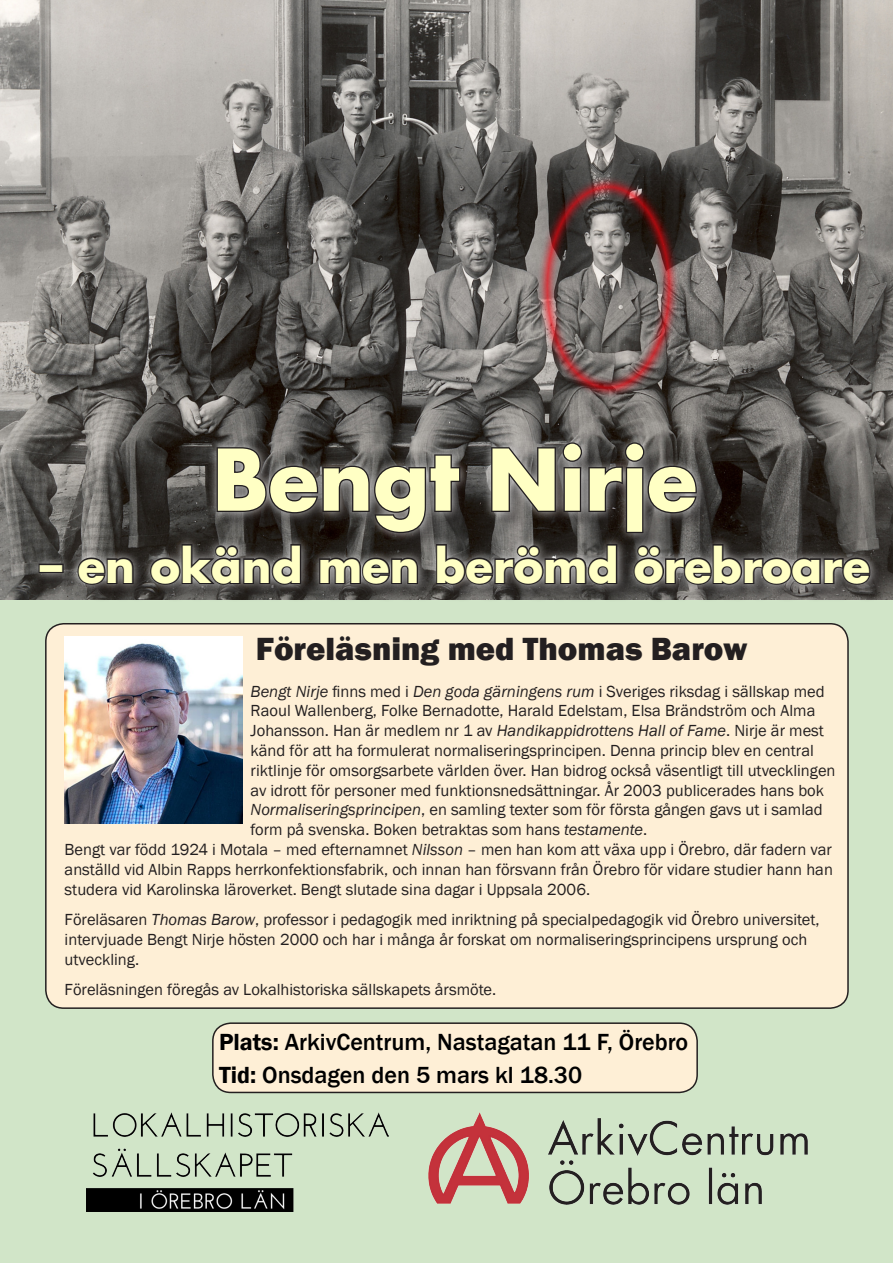
<style>
.page{position:relative;width:893px;height:1263px;background:#fff}
.page>*{position:absolute;margin:0;border:0;box-sizing:border-box;transform-origin:0 0}
.t1{font:700 82.5px "Futura";color:#ffffc4}
.t2{font:700 45px "Futura";color:#ffffc4}
.t3{font:800 33px "Franklin Gothic";color:#231f20}
.t4{font:500 24px "Franklin Gothic";color:#000}
.t5{font:16.5px/19.8px "Franklin Gothic";color:#231f20}
.s1{font-style:italic}
.s2{font-weight:600}
</style>
<div class="page">
<div style="left:0;top:600px;width:893px;height:663px;background:#d1e5c8"></div>
<div style="left:46px;top:624px;width:802px;height:384px;background:#feefd6;border-radius:18px"></div>
<div style="left:45px;top:623px;width:804px;height:386px;border:2px solid #231f20;border-radius:18px"></div>
<div style="left:213px;top:1023px;width:484px;height:69px;background:#feefd6;border-radius:18px"></div>
<div style="left:212px;top:1022px;width:486px;height:71px;border:2px solid #231f20;border-radius:18px"></div>
<img style="left:87px;top:1112px;width:301px;height:100px">
<img style="left:429px;top:1112px;width:378px;height:93px">
<img style="left:0;top:0;width:893px;height:600px">
<div style="left:41px;top:445px;width:848px;height:158px;background:#231f20;opacity:.4"></div>
<div style="left:29px;top:434px;width:851px;height:160px;background:#fff;opacity:.76"></div>
<svg style="left:215px;top:446px;width:247px;height:88px;background:#6b6866"></svg>
<svg style="left:490px;top:441px;width:208px;height:93px;background:#706d6c"></svg>
<div style="left:39px;top:564px;width:25px;height:9px;border:3px solid #231f20"></div>
<svg style="left:76px;top:556px;width:59px;height:30px;background:#656262"></svg>
<svg style="left:149px;top:543px;width:154px;height:43px;background:#5d5a59"></svg>
<svg style="left:318px;top:556px;width:101px;height:30px;background:#615f5e"></svg>
<svg style="left:435px;top:543px;width:184px;height:43px;background:#605d5c"></svg>
<svg style="left:632px;top:543px;width:240px;height:43px;background:#5e5c5a"></svg>
<img style="left:65px;top:637px;width:178px;height:186px">
<p class="t1" style="left:213px;top:425px;width:486px">Bengt Nirje</p>
<p class="t2" style="left:40px;top:536px;width:832px">– en okänd men berömd örebroare</p>
<p class="t3" style="left:256px;top:627px;width:493px">Föreläsning med Thomas Barow</p>
<p class="t5" style="left:251px;top:681px;width:586px"><span class="s1">Bengt Nirje</span> finns med i <span class="s1">Den goda gärningens rum</span> i Sveriges riksdag i sällskap med Raoul Wallenberg, Folke Bernadotte, Harald Edelstam, Elsa Brändström och Alma Johansson. Han är medlem nr 1 av <span class="s1">Handikappidrottens Hall of Fame</span>. Nirje är mest känd för att ha formulerat normaliseringsprincipen. Denna princip blev en central riktlinje för omsorgsarbete världen över. Han bidrog också väsentligt till utvecklingen av idrott för personer med funktionsnedsättningar. År 2003 publicerades hans bok <span class="s1">Normaliseringsprincipen</span>, en samling texter som för första gången gavs ut i samlad form på svenska. Boken betraktas som hans <span class="s1">testamente</span>.</p>
<p class="t5" style="left:65px;top:840px;width:770px;text-align:justify">Bengt var född 1924 i Motala – med efternamnet <span class="s1">Nilsson</span> – men han kom att växa upp i Örebro, där fadern var anställd vid Albin Rapps herrkonfektionsfabrik, och innan han försvann från Örebro för vidare studier hann han studera vid Karolinska läroverket. Bengt slutade sina dagar i Uppsala 2006.</p>
<p class="t5" style="left:65px;top:910px;width:756px">Föreläsaren <span class="s1">Thomas Barow</span>, professor i pedagogik med inriktning på specialpedagogik vid Örebro universitet, intervjuade Bengt Nirje hösten 2000 och har i många år forskat om normaliseringsprincipens ursprung och utveckling.</p>
<p class="t5" style="left:65px;top:980px;width:433px">Föreläsningen föregås av Lokalhistoriska sällskapets årsmöte.</p>
<p class="t4" style="left:219px;top:1027px;width:471px"><span class="s2">Plats:</span> ArkivCentrum, Nastagatan 11 F, Örebro</p>
<p class="t4" style="left:219px;top:1060px;width:365px"><span class="s2">Tid:</span> Onsdagen den 5 mars kl 18.30</p>
</div>
